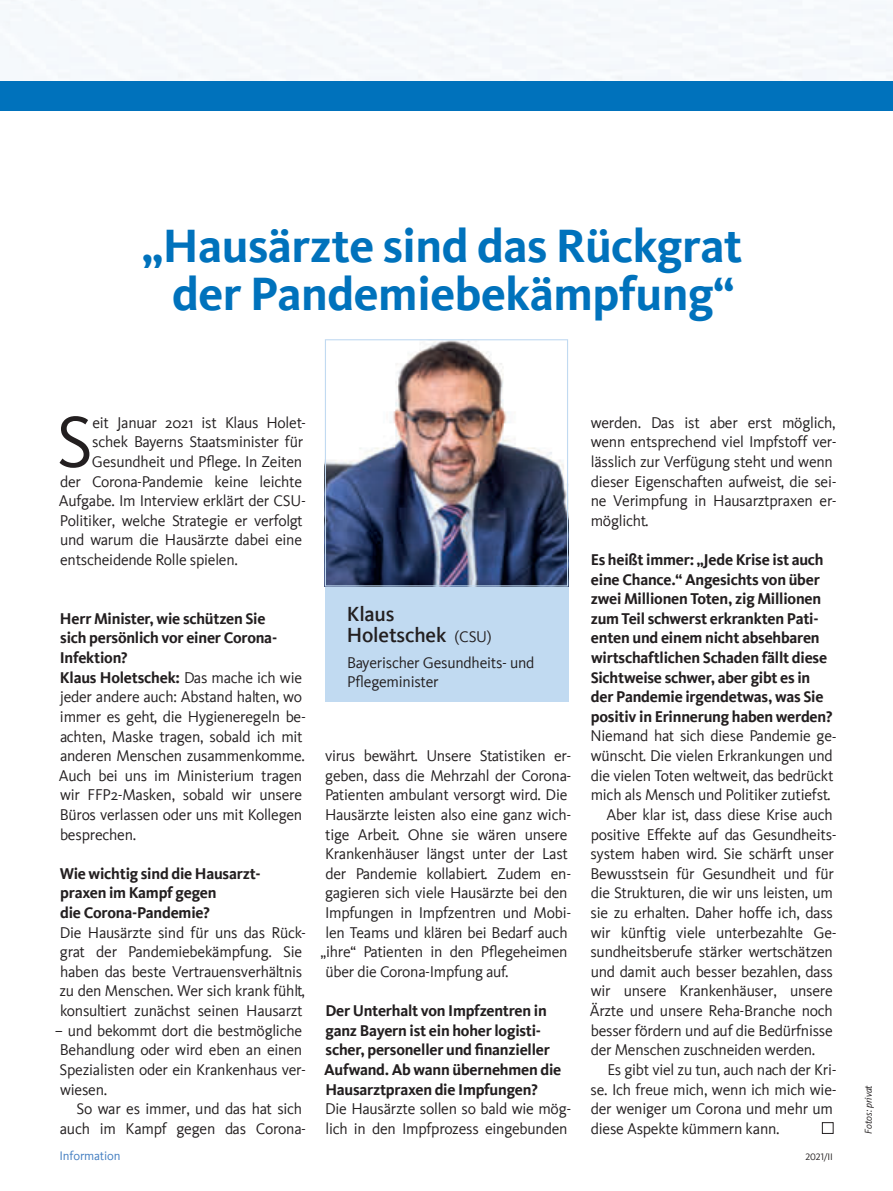
<style>
.page{position:relative;width:893px;height:1191px;background:#fff}
.page>*{position:absolute;margin:0;border:0;box-sizing:border-box;transform-origin:0 0}
.t1{font:74.85px "Kievit";color:#231f20}
.t2{font:700 48px/48px "Kievit";letter-spacing:-.01em;color:#0072bc;text-align:center}
.t3{font:500 21px/21px "Kievit";letter-spacing:-.01em;color:#231f20}
.t4{font:16.05px/19.6px "Kievit";letter-spacing:-.015em;color:#231f20}
.t5{font:700 16.05px/19.6px "Kievit";letter-spacing:-.015em;color:#231f20}
.t6{font:12.75px "Kievit";letter-spacing:-.01em;color:#437ec1}
.t7{font:italic 10.2px "Kievit";letter-spacing:-.015em;color:#231f20}
.t8{font:9.75px "Kievit Regular SC";letter-spacing:-.01em;color:#231f20}
.s1{font-weight:700}
.s2{font-weight:400;font-size:16.05px}
</style>
<div class="page">
<div style="left:0;top:81px;width:893px;height:30px;background:#0072bc"></div>
<div style="left:325px;top:586px;width:243px;height:116px;background:#c1daf1"></div>
<img style="left:327px;top:341px;width:239px;height:243px">
<div style="left:325px;top:339px;width:243px;height:247px;border:1px solid #c1daf1"></div>
<div style="left:822px;top:1122px;width:11px;height:11px;border:1px solid #231f20"></div>
<h2 class="t2" style="left:142px;top:222px;width:602px">„Hausärzte sind das Rückgrat der Pandemiebekämpfung“</h2>
<h1 class="t1" style="left:56px;top:400px;width:38px">S</h1>
<p class="t4" style="left:92px;top:413px;width:215px">eit Januar 2021 ist Klaus Holet-</p>
<p class="t4" style="left:92px;top:432px;width:212px">schek Bayerns Staatsminister für</p>
<p class="t4" style="left:92px;top:452px;width:212px">Gesundheit und Pflege. In Zeiten</p>
<p class="t4" style="left:60px;top:471px;width:244px">der Corona-Pandemie keine leichte</p>
<p class="t4" style="left:59px;top:491px;width:249px">Aufgabe. Im Interview erklärt der CSU-</p>
<p class="t4" style="left:60px;top:511px;width:244px">Politiker, welche Strategie er verfolgt</p>
<p class="t4" style="left:60px;top:530px;width:244px">und warum die Hausärzte dabei eine</p>
<p class="t4" style="left:60px;top:550px;width:179px">entscheidende Rolle spielen.</p>
<p class="t4" style="left:59px;top:609px;width:249px"><span class="s1">Herr Minister, wie schützen Sie<br>sich persönlich vor einer Corona-<br>Infektion?<br>Klaus Holetschek:</span> Das mache ich wie jeder andere auch: Abstand halten, wo immer es geht, die Hygieneregeln be&shy;achten, Maske tragen, sobald ich mit anderen Menschen zusammenkomme.<br>Auch bei uns im Ministerium tragen wir FFP2-Masken, sobald wir unsere<br>Büros verlassen oder uns mit Kollegen besprechen.</p>
<p class="t5" style="left:60px;top:863px;width:202px">Wie wichtig sind die Hausarzt&shy;praxen im Kampf gegen<br>die Corona-Pandemie?</p>
<p class="t4" style="left:60px;top:922px;width:248px">Die Hausärzte sind für uns das Rück&shy;grat der Pandemiebekämpfung. Sie haben das beste Vertrauensverhältnis zu den Menschen. Wer sich krank fühlt, konsultiert zunächst seinen Hausarzt</p>
<p class="t4" style="left:55px;top:1020px;width:253px">– und bekommt dort die bestmögliche<br>Behandlung oder wird eben an einen<br>Spezialisten oder ein Krankenhaus ver&shy;wiesen.</p>
<p class="t4" style="left:60px;top:1099px;width:246px;text-align:right">So war es immer, und das hat sich auch im Kampf gegen das Corona-</p>
<h3 class="t3" style="left:347px;top:604px;width:146px">Klaus<br>Holetschek <span class="s2">(CSU)</span></h3>
<p class="t4" style="left:347px;top:653px;width:189px">Bayerischer Gesundheits- und<br>Pflegeminister</p>
<p class="t4" style="left:325px;top:746px;width:248px">virus bewährt. Unsere Statistiken er-</p>
<p class="t4" style="left:325px;top:765px;width:248px">geben, dass die Mehrzahl der Corona-</p>
<p class="t4" style="left:325px;top:785px;width:244px">Patienten ambulant versorgt wird. Die</p>
<p class="t4" style="left:325px;top:805px;width:248px">Hausärzte leisten also eine ganz wich-</p>
<p class="t4" style="left:325px;top:824px;width:244px">tige Arbeit. Ohne sie wären unsere</p>
<p class="t4" style="left:325px;top:844px;width:244px">Krankenhäuser längst unter der Last</p>
<p class="t4" style="left:325px;top:863px;width:247px">der Pandemie kollabiert. Zudem en-</p>
<p class="t4" style="left:325px;top:883px;width:244px">gagieren sich viele Hausärzte bei den</p>
<p class="t4" style="left:325px;top:903px;width:248px">Impfungen in Impfzentren und Mobi-</p>
<p class="t4" style="left:325px;top:922px;width:244px">len Teams und klären bei Bedarf auch</p>
<p class="t4" style="left:320px;top:942px;width:249px">„ihre“ Patienten in den Pflegeheimen</p>
<p class="t4" style="left:325px;top:961px;width:185px">über die Corona-Impfung auf.</p>
<p class="t5" style="left:324px;top:1000px;width:239px">Der Unterhalt von Impfzentren in ganz Bayern ist ein hoher logisti&shy;scher, personeller und finanzieller Aufwand. Ab wann übernehmen die Hausarztpraxen die Impfungen?</p>
<p class="t4" style="left:325px;top:1099px;width:248px">Die Hausärzte sollen so bald wie mög&shy;lich in den Impfprozess eingebunden</p>
<p class="t4" style="left:591px;top:413px;width:247px">werden. Das ist aber erst möglich, wenn entsprechend viel Impfstoff ver&shy;lässlich zur Verfügung steht und wenn dieser Eigenschaften aufweist, die sei&shy;ne Verimpfung in Hausarztpraxen er&shy;möglicht.</p>
<p class="t5" style="left:591px;top:550px;width:243px">Es heißt immer: „Jede Krise ist auch eine Chance.“ Angesichts von über zwei Millionen Toten, zig Millionen zum Teil schwerst erkrankten Pati&shy;enten und einem nicht absehbaren wirtschaftlichen Schaden fällt diese Sichtweise schwer, aber gibt es in der Pandemie irgendetwas, was Sie positiv in Erinnerung haben werden?</p>
<p class="t4" style="left:590px;top:726px;width:248px">Niemand hat sich diese Pandemie ge-</p>
<p class="t4" style="left:591px;top:746px;width:244px">wünscht. Die vielen Erkrankungen und</p>
<p class="t4" style="left:591px;top:765px;width:244px">die vielen Toten weltweit, das bedrückt</p>
<p class="t4" style="left:591px;top:785px;width:241px">mich als Mensch und Politiker zutiefst.</p>
<p class="t4" style="left:606px;top:805px;width:228px">Aber klar ist, dass diese Krise auch</p>
<p class="t4" style="left:591px;top:824px;width:247px">positive Effekte auf das Gesundheits-</p>
<p class="t4" style="left:590px;top:844px;width:245px">system haben wird. Sie schärft unser</p>
<p class="t4" style="left:590px;top:863px;width:245px">Bewusstsein für Gesundheit und für</p>
<p class="t4" style="left:591px;top:883px;width:244px">die Strukturen, die wir uns leisten, um</p>
<p class="t4" style="left:590px;top:903px;width:244px">sie zu erhalten. Daher hoffe ich, dass</p>
<p class="t4" style="left:591px;top:922px;width:247px">wir künftig viele unterbezahlte Ge-</p>
<p class="t4" style="left:590px;top:942px;width:244px">sundheitsberufe stärker wertschätzen</p>
<p class="t4" style="left:591px;top:961px;width:244px">und damit auch besser bezahlen, dass</p>
<p class="t4" style="left:591px;top:981px;width:244px">wir unsere Krankenhäuser, unsere</p>
<p class="t4" style="left:590px;top:1001px;width:245px">Ärzte und unsere Reha-Branche noch</p>
<p class="t4" style="left:591px;top:1020px;width:244px">besser fördern und auf die Bedürfnisse</p>
<p class="t4" style="left:591px;top:1040px;width:226px">der Menschen zuschneiden werden.</p>
<p class="t4" style="left:607px;top:1059px;width:231px">Es gibt viel zu tun, auch nach der Kri-</p>
<p class="t4" style="left:590px;top:1079px;width:248px">se. Ich freue mich, wenn ich mich wie-</p>
<p class="t4" style="left:591px;top:1099px;width:244px">der weniger um Corona und mehr um</p>
<p class="t4" style="left:591px;top:1118px;width:190px">diese Aspekte kümmern kann.</p>
<p class="t6" style="left:60px;top:1148px;width:63px">Information</p>
<p class="t8" style="left:805px;top:1151px;width:29px">2021/II</p>
<p class="t7" style="left:862px;top:1133px;width:50px;rotate:-90deg">Fotos: privat</p>
</div>
